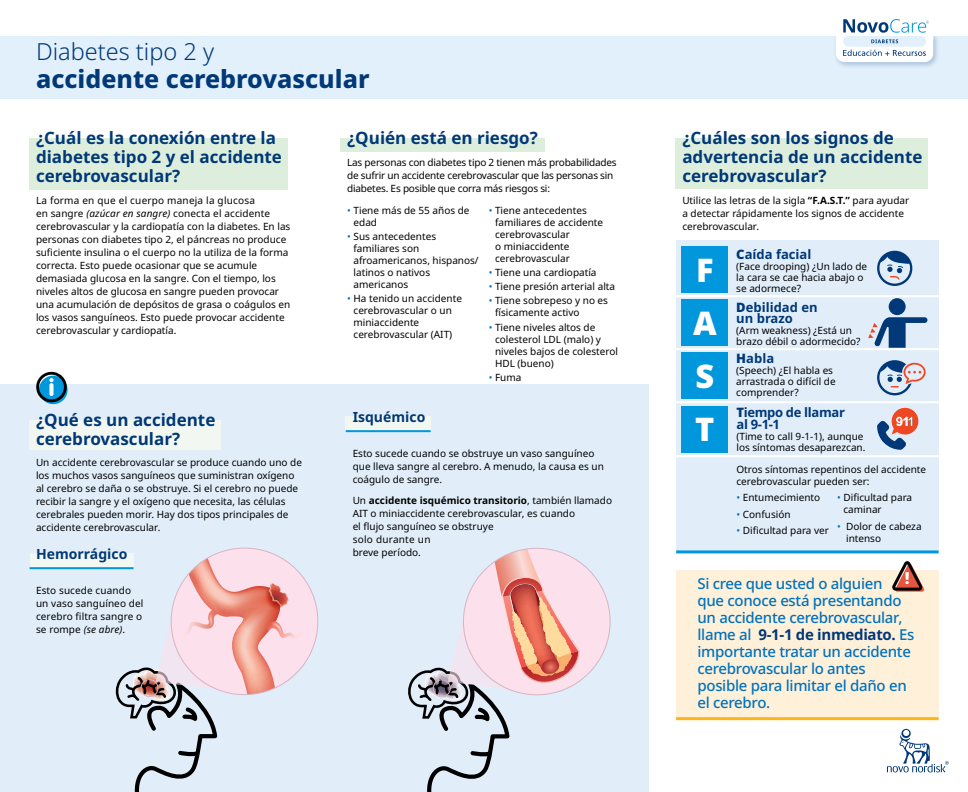
<style>
.page{position:relative;width:968px;height:792px;background:#fff}
.page>*{position:absolute;margin:0;border:0;box-sizing:border-box;transform-origin:0 0}
.t1{font:900 32.5px "Apis";color:#fff}
.t2{font:800 25px "Apis";color:#003878}
.t3{font:300 23.5px "Apis";color:#003878}
.t4{font:700 17px/19px "Apis";color:#003878}
.t5{font:500 15px/17px "Apis";letter-spacing:-.02em;color:#0072bc}
.t6{font:700 14px "Apis";color:#003878}
.t7{font:700 13px/11px "Apis";color:#003878}
.t8{font:700 13px/12.4px "Apis";letter-spacing:-.025em;color:#003878}
.t9{font:10px/13px "Apis";color:#000}
.t10{font:10px/13px "Apis";letter-spacing:-.02em;color:#000}
.s1{font-style:italic}
.s2{color:#0072bc}
.s3{font-weight:700}
.s4{font-weight:900}
.s5{font-weight:700;color:#003878}
</style>
<div class="page">
<div style="left:0;top:384px;width:648px;height:408px;background:#e1eefa"></div>
<div style="left:0;top:30px;width:968px;height:69px;background:#e1f0fb"></div>
<div style="left:833px;top:32px;width:107px;height:37px;background:#003878;opacity:.25"></div>
<div style="left:0;top:0;width:968px;height:35px;background:#fff"></div>
<div style="left:675px;top:139px;width:252px;height:50px;background:#deeedd"></div>
<div style="left:29px;top:139px;width:258px;height:51px;background:#deeedd"></div>
<div style="left:340px;top:139px;width:204px;height:13px;background:#deeedd"></div>
<div style="left:676px;top:240px;width:262px;height:312px;background:#e1eefa"></div>
<svg style="left:886px;top:729px;width:62px;height:43px"></svg>
<div style="left:29px;top:420px;width:191px;height:30px;background:#f2f8f1"></div>
<div style="left:676px;top:570px;width:262px;height:150px;background:#fff0d9"></div>
<hr style="left:676px;top:717px;width:262px;height:3px;background:#fcb515">
<svg style="left:892px;top:561px;width:32px;height:31px"></svg>
<div style="left:30px;top:553px;width:103px;height:16px;background:#f2f8f1"></div>
<hr style="left:30px;top:567px;width:103px;height:2px;background:#0097dc">
<hr style="left:676px;top:550px;width:262px;height:3px;background:#0097dc">
<svg style="left:36px;top:372px;width:32px;height:32px"></svg>
<hr style="left:675px;top:348px;width:265px;height:2px;background:#fff">
<hr style="left:675px;top:295px;width:265px;height:2px;background:#fff">
<hr style="left:675px;top:401px;width:265px;height:2px;background:#fff">
<div style="left:463px;top:548px;width:147px;height:147px;background:#fce0ec;border-radius:50%"></div>
<svg style="left:408px;top:549px;width:172px;height:243px"></svg>
<div style="left:433px;top:680px;width:17px;height:17px;border:1px solid #d7b5c4;border-radius:50%"></div>
<div style="left:171px;top:548px;width:147px;height:147px;background:#fce0ec;border-radius:50%"></div>
<img style="left:207px;top:548px;width:75px;height:10px">
<svg style="left:115px;top:558px;width:193px;height:234px"></svg>
<img style="left:253px;top:606px;width:46px;height:46px">
<div style="left:141px;top:679px;width:17px;height:18px;border:1px solid #d7b5c4;border-radius:50%"></div>
<div style="left:346px;top:416px;width:84px;height:16px;background:#f2f8f1"></div>
<hr style="left:346px;top:430px;width:84px;height:2px;background:#0097dc">
<div style="left:681px;top:246px;width:47px;height:47px;background:#0097dc"></div>
<div style="left:681px;top:353px;width:47px;height:46px;background:#0097dc"></div>
<div style="left:681px;top:299px;width:47px;height:47px;background:#0097dc"></div>
<div style="left:681px;top:406px;width:47px;height:47px;background:#0097dc"></div>
<hr style="left:675px;top:455px;width:265px;height:2px;background:#fff">
<svg style="left:877px;top:251px;width:35px;height:35px"></svg>
<svg style="left:868px;top:317px;width:59px;height:31px"></svg>
<div style="left:888px;top:298px;width:17px;height:17px;background:#003878;border-radius:50%"></div>
<svg style="left:877px;top:360px;width:48px;height:35px"></svg>
<svg style="left:877px;top:408px;width:41px;height:42px"></svg>
<svg style="left:835px;top:19px;width:98px;height:43px"></svg>
<h3 class="t3" style="left:36px;top:35px;width:180px">Diabetes tipo 2 y</h3>
<h2 class="t2" style="left:36px;top:61px;width:335px">accidente cerebrovascular</h2>
<h3 class="t4" style="left:36px;top:129px;width:247px">¿Cuál es la conexión entre la diabetes tipo 2 y el accidente cerebrovascular?</h3>
<p class="t9" style="left:36px;top:194px;width:256px">La forma en que el cuerpo maneja la glucosa<br>en sangre <span class="s1">(azúcar en sangre)</span> conecta el accidente cerebrovascular y la cardiopatía con la diabetes. En las personas con diabetes tipo 2, el páncreas no produce suficiente insulina o el cuerpo no la utiliza de la forma correcta. Esto puede ocasionar que se acumule demasiada glucosa en la sangre. Con el tiempo, los niveles altos de glucosa en sangre pueden provocar una acumulación de depósitos de grasa o coágulos en los vasos sanguíneos. Esto puede provocar accidente cerebrovascular y cardiopatía.</p>
<h3 class="t4" style="left:36px;top:410px;width:181px">¿Qué es un accidente cerebrovascular?</h3>
<p class="t9" style="left:36px;top:456px;width:267px">Un accidente cerebrovascular se produce cuando uno de los muchos vasos sanguíneos que suministran oxígeno al cerebro se daña o se obstruye. Si el cerebro no puede recibir la sangre y el oxígeno que necesita, las células cerebrales pueden morir. Hay dos tipos principales de accidente cerebrovascular.</p>
<h3 class="t6" style="left:36px;top:544px;width:93px">Hemorrágico</h3>
<p class="t9" style="left:36px;top:584px;width:109px">Esto sucede cuando un vaso sanguíneo del cerebro filtra sangre o se rompe <span class="s1">(se abre)</span>.</p>
<h3 class="t4" style="left:347px;top:129px;width:192px">¿Quién está en riesgo?</h3>
<p class="t10" style="left:347px;top:156px;width:271px">Las personas con diabetes tipo 2 tienen más probabilidades de sufrir un accidente cerebrovascular que las personas sin diabetes. Es posible que corra más riesgos si:</p>
<p class="t9" style="left:353px;top:204px;width:117px;line-height:12px;text-indent:-6px"><span class="s2">•</span> Tiene más de 55 años de edad</p>
<p class="t9" style="left:353px;top:231px;width:127px;line-height:12px;text-indent:-6px"><span class="s2">•</span> Sus antecedentes familiares son afroamericanos, hispanos/ latinos o nativos americanos</p>
<p class="t9" style="left:353px;top:293px;width:110px;line-height:12px;text-indent:-6px"><span class="s2">•</span> Ha tenido un accidente cerebrovascular o un miniaccidente cerebrovascular (AIT)</p>
<p class="t9" style="left:495px;top:204px;width:110px;line-height:12px;text-indent:-6px"><span class="s2">•</span> Tiene antecedentes familiares de accidente cerebrovascular<br>o miniaccidente cerebrovascular</p>
<p class="t9" style="left:488px;top:266px;width:109px"><span class="s2">•</span> Tiene una cardiopatía</p>
<p class="t9" style="left:488px;top:280px;width:128px"><span class="s2">•</span> Tiene presión arterial alta</p>
<p class="t9" style="left:495px;top:295px;width:114px;line-height:12px;text-indent:-6px"><span class="s2">•</span> Tiene sobrepeso y no es físicamente activo</p>
<p class="t9" style="left:495px;top:321px;width:124px;line-height:12px;text-indent:-6px"><span class="s2">•</span> Tiene niveles altos de colesterol LDL (malo) y niveles bajos de colesterol<br>HDL (bueno)</p>
<p class="t9" style="left:488px;top:371px;width:34px"><span class="s2">•</span> Fuma</p>
<h3 class="t6" style="left:352px;top:407px;width:74px">Isquémico</h3>
<p class="t9" style="left:352px;top:447px;width:253px">Esto sucede cuando se obstruye un vaso sanguíneo que lleva sangre al cerebro. A menudo, la causa es un coágulo de sangre.</p>
<p class="t9" style="left:352px;top:494px;width:261px">Un <span class="s3">accidente isquémico transitorio</span>, también llamado<br>AIT o miniaccidente cerebrovascular, es cuando<br>el flujo sanguíneo se obstruye<br>solo durante un<br>breve período.</p>
<h3 class="t4" style="left:682px;top:129px;width:241px">¿Cuáles son los signos de advertencia de un accidente cerebrovascular?</h3>
<p class="t9" style="left:682px;top:194px;width:228px">Utilice las letras de la sigla <span class="s3">“F.A.S.T.”</span> para ayudar a detectar rápidamente los signos de accidente cerebrovascular.</p>
<h1 class="t1" style="left:696px;top:245px;width:19px">F</h1>
<h1 class="t1" style="left:693px;top:298px;width:25px">A</h1>
<h1 class="t1" style="left:695px;top:352px;width:20px">S</h1>
<h1 class="t1" style="left:695px;top:405px;width:21px">T</h1>
<h3 class="t7" style="left:736px;top:249px;width:77px"><span class="s4">C</span>aída facial</h3>
<p class="t9" style="left:736px;top:261px;width:132px;line-height:11px">(Face drooping) ¿Un lado de la cara se cae hacia abajo o se adormece?</p>
<h3 class="t7" style="left:736px;top:302px;width:83px"><span class="s4">D</span>ebilidad en un brazo</h3>
<p class="t9" style="left:736px;top:325px;width:126px;line-height:11px">(Arm weakness) ¿Está un brazo débil o adormecido?</p>
<h3 class="t7" style="left:736px;top:353px;width:39px"><span class="s4">H</span>abla</h3>
<p class="t9" style="left:736px;top:366px;width:101px;line-height:11px">(Speech) ¿El habla es arrastrada o difícil de comprender?</p>
<h3 class="t8" style="left:736px;top:406px;width:110px"><span class="s4">T</span>iempo de llamar al 9-1-1</h3>
<p class="t9" style="left:736px;top:431px;width:130px;line-height:11px">(Time to call 9-1-1), aunque los síntomas desaparezcan.</p>
<p class="t9" style="left:736px;top:464px;width:191px;line-height:12px">Otros síntomas repentinos del accidente cerebrovascular pueden ser:</p>
<p class="t9" style="left:736px;top:492px;width:85px"><span class="s2">•</span> Entumecimiento</p>
<p class="t9" style="left:736px;top:508px;width:56px"><span class="s2">•</span> Confusión</p>
<p class="t9" style="left:736px;top:525px;width:94px"><span class="s2">•</span> Dificultad para ver</p>
<p class="t9" style="left:843px;top:492px;width:70px;line-height:12px;text-indent:-6px"><span class="s2">•</span> Dificultad para caminar</p>
<p class="t9" style="left:846px;top:521px;width:77px;line-height:12px;text-indent:-9px"><span class="s2">•</span> Dolor de cabeza intenso</p>
<h3 class="t5" style="left:697px;top:576px;width:218px">Si cree que usted o alguien<br>que conoce está presentando un accidente cerebrovascular, llame al <span class="s5">9-1-1 de inmediato.</span> Es importante tratar un accidente cerebrovascular lo antes posible para limitar el daño en el cerebro.</h3>
</div>
